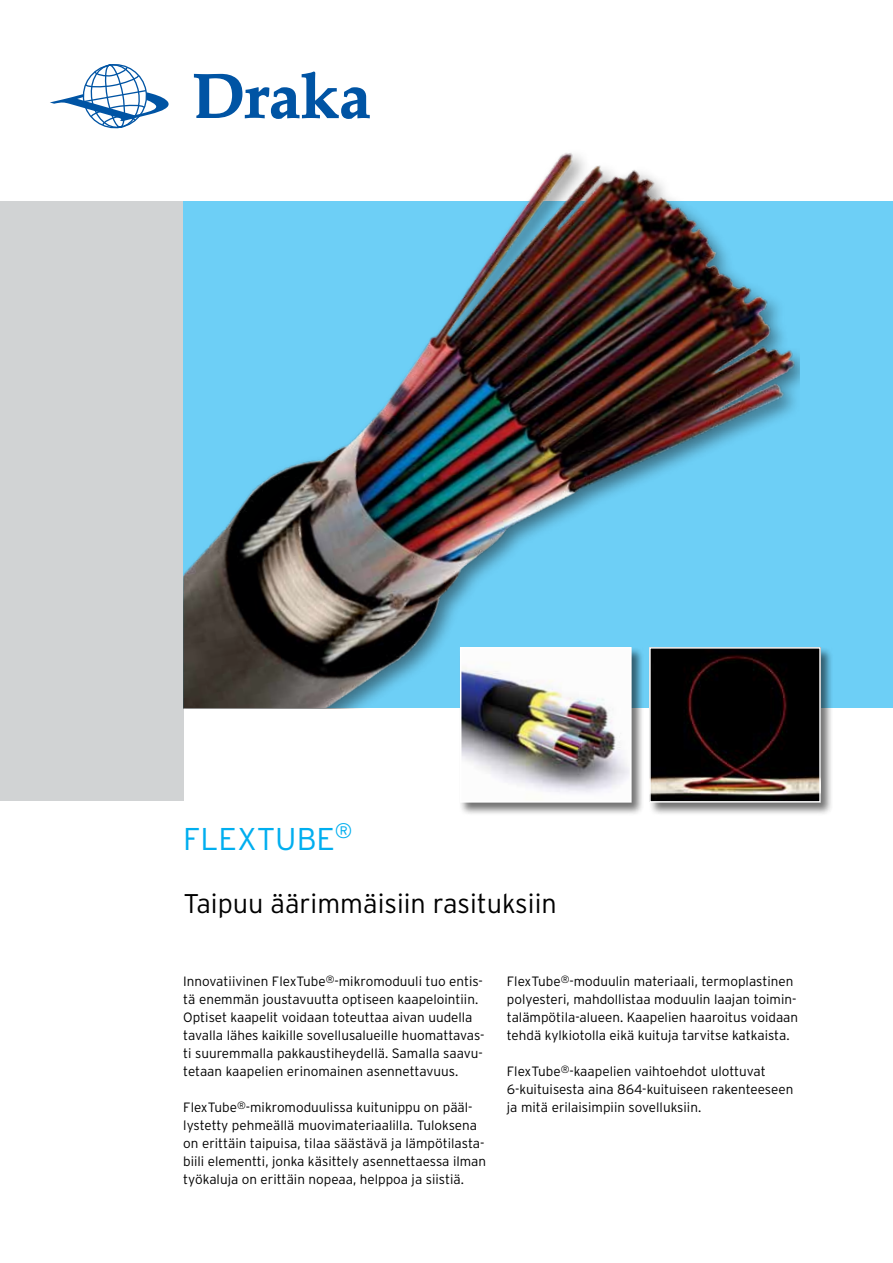
<style>
.page{position:relative;width:893px;height:1263px;background:#fff}
.page>*{position:absolute;margin:0;border:0;box-sizing:border-box;transform-origin:0 0}
.t1{font:300 31.5px "Interstate";color:#00aeef}
.t2{font:300 27px "Interstate";color:#000}
.t3{font:300 13.5px/18px "Interstate";color:#000}
</style>
<div class="page">
<div style="left:0;top:201px;width:183px;height:600px;background:#d1d3d4"></div>
<div style="left:183px;top:201px;width:710px;height:507px;background:#6dcff6"></div>
<svg style="left:50px;top:64px;width:119px;height:65px"></svg>
<svg style="left:194px;top:71px;width:173px;height:32px"></svg>
<div style="left:459px;top:646px;width:186px;height:170px;background:#000;opacity:.55"></div>
<img style="left:463px;top:708px;width:166px;height:92px">
<div style="left:460px;top:647px;width:172px;height:156px;border:2px solid #fff"></div>
<div style="left:648px;top:646px;width:186px;height:170px;background:#000;opacity:.55"></div>
<img style="left:652px;top:650px;width:166px;height:150px">
<div style="left:649px;top:647px;width:172px;height:156px;border:2px solid #fff"></div>
<img style="left:183px;top:103px;width:616px;height:605px">
<h1 class="t1" style="left:183px;top:820px;width:171px">FLEXTUBE<sup>®</sup></h1>
<h2 class="t2" style="left:183px;top:887px;width:375px">Taipuu äärimmäisiin rasituksiin</h2>
<p class="t3" style="left:183px;top:972px;width:303px">Innovatiivinen FlexTube<sup>®</sup>-mikromoduuli tuo entis&shy;tä enemmän joustavuutta optiseen kaapelointiin.<br>Optiset kaapelit voidaan toteuttaa aivan uudella tavalla lähes kaikille sovellusalueille huomattavas&shy;ti suuremmalla pakkaustiheydellä. Samalla saavu&shy;tetaan kaapelien erinomainen asennettavuus.</p>
<p class="t3" style="left:183px;top:1098px;width:304px">FlexTube<sup>®</sup>-mikromoduulissa kuitunippu on pääl&shy;lystetty pehmeällä muovimateriaalilla. Tuloksena on erittäin taipuisa, tilaa säästävä ja lämpötilasta&shy;biili elementti, jonka käsittely asennettaessa ilman työkaluja on erittäin nopeaa, helppoa ja siistiä.</p>
<p class="t3" style="left:507px;top:972px;width:293px">FlexTube<sup>®</sup>-moduulin materiaali, termoplastinen polyesteri, mahdollistaa moduulin laajan toimin&shy;talämpötila-alueen. Kaapelien haaroitus voidaan tehdä kylkiotolla eikä kuituja tarvitse katkaista.</p>
<p class="t3" style="left:507px;top:1062px;width:288px">FlexTube<sup>®</sup>-kaapelien vaihtoehdot ulottuvat<br>6-kuituisesta aina 864-kuituiseen rakenteeseen ja mitä erilaisimpiin sovelluksiin.</p>
</div>
